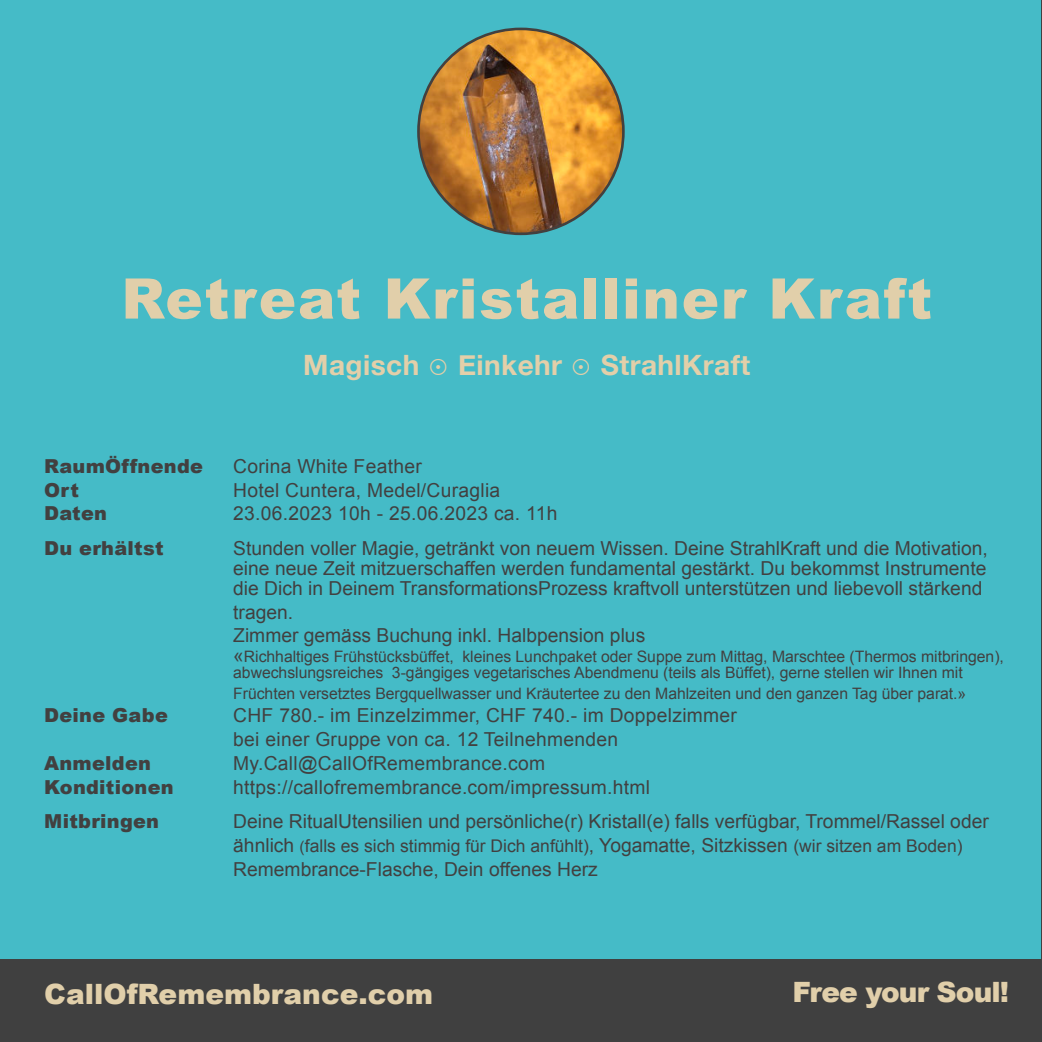
<style>
.page{position:relative;width:1042px;height:1042px;background:#404040}
.page>*{position:absolute;margin:0;border:0;box-sizing:border-box;transform-origin:0 0}
.t1{font:900 56px "Arial";letter-spacing:.03em;color:#e1cfaa}
.t2{font:700 28px "Helvetica Neue";letter-spacing:.015em;color:#e3cfa9}
.t3{font:900 28px "Arial";color:#e1cfaa}
.t4{font:900 28px "Arial";letter-spacing:-.03em;color:#e1cfaa}
.t5{font:19.25px/19.9px "Arial";color:#424040}
.t6{font:900 19.25px "Arial";letter-spacing:.015em;color:#424040}
.t7{font:17.5px "Arial";color:#424040}
.t8{font:15.75px/16.3px "Arial";color:#424040}
.s1{font-size:19.25px}
.s2{font-size:15.75px}
</style>
<div class="page">
<div style="left:0;top:0;width:1040px;height:958px;background:#45bbc7"></div>
<img style="left:418px;top:29px;width:205px;height:205px;border-radius:50%">
<h1 class="t1" style="left:121px;top:267px;width:812px">Retreat Kristalliner Kraft</h1>
<h2 class="t2" style="left:303px;top:343px;width:448px">Magisch ☉ Einkehr ☉ StrahlKraft</h2>
<p class="t6" style="left:44px;top:455px;width:160px">RaumÖffnende</p>
<p class="t5" style="left:233px;top:456px;width:190px">Corina White Feather</p>
<p class="t6" style="left:44px;top:479px;width:36px">Ort</p>
<p class="t5" style="left:233px;top:480px;width:269px">Hotel Cuntera, Medel/Curaglia</p>
<p class="t6" style="left:44px;top:503px;width:64px">Daten</p>
<p class="t5" style="left:233px;top:504px;width:326px">23.06.2023 10h - 25.06.2023 ca. 11h</p>
<p class="t6" style="left:44px;top:537px;width:121px">Du erhältst</p>
<p class="t5" style="left:233px;top:538px;width:756px;text-align:justify">Stunden voller Magie, getränkt von neuem Wissen. Deine StrahlKraft und die Motivation, eine neue Zeit mitzuerschaffen werden fundamental gestärkt. Du bekommst Instrumente die Dich in Deinem TransformationsProzess kraftvoll unterstützen und liebevoll stärkend</p>
<p class="t5" style="left:233px;top:600px;width:413px;line-height:23.8px">tragen.<br>Zimmer gemäss Buchung inkl. Halbpension plus</p>
<p class="t8" style="left:233px;top:649px;width:772px"><span class="s1">«</span>Richhaltiges Frühstücksbüffet, kleines Lunchpaket oder Suppe zum Mittag, Marschtee (Thermos mitbringen), abwechslungsreiches 3-gängiges vegetarisches Abendmenu (teils als Büffet), gerne stellen wir Ihnen mit</p>
<p class="t8" style="left:233px;top:685px;width:734px">Früchten versetztes Bergquellwasser und Kräutertee zu den Mahlzeiten und den ganzen Tag über parat.»</p>
<p class="t6" style="left:44px;top:705px;width:125px">Deine Gabe</p>
<p class="t5" style="left:233px;top:704px;width:505px;line-height:23.8px">CHF 780.- im Einzelzimmer, CHF 740.- im Doppelzimmer bei einer Gruppe von ca. 12 Teilnehmenden</p>
<p class="t6" style="left:44px;top:752px;width:108px">Anmelden</p>
<p class="t5" style="left:233px;top:753px;width:313px">My.Call@CallOfRemembrance.com</p>
<p class="t6" style="left:44px;top:776px;width:131px">Konditionen</p>
<p class="t5" style="left:233px;top:777px;width:418px">https://callofremembrance.com/impressum.html</p>
<p class="t6" style="left:44px;top:811px;width:116px">Mitbringen</p>
<p class="t5" style="left:233px;top:812px;width:757px">Deine RitualUtensilien und persönliche(r) Kristall(e) falls verfügbar, Trommel/Rassel oder</p>
<p class="t7" style="left:233px;top:834px;width:731px"><span class="s1">ähnlich</span> <span class="s2">(</span>falls es sich stimmig für Dich anfühlt)<span class="s1">, Yogamatte, Sitzkissen</span> (wir sitzen am Boden)</p>
<p class="t5" style="left:233px;top:859px;width:366px">Remembrance-Flasche, Dein offenes Herz</p>
<h2 class="t3" style="left:44px;top:978px;width:390px">CallOfRemembrance.com</h2>
<h2 class="t4" style="left:792px;top:976px;width:218px">Free your Soul!</h2>
</div>
